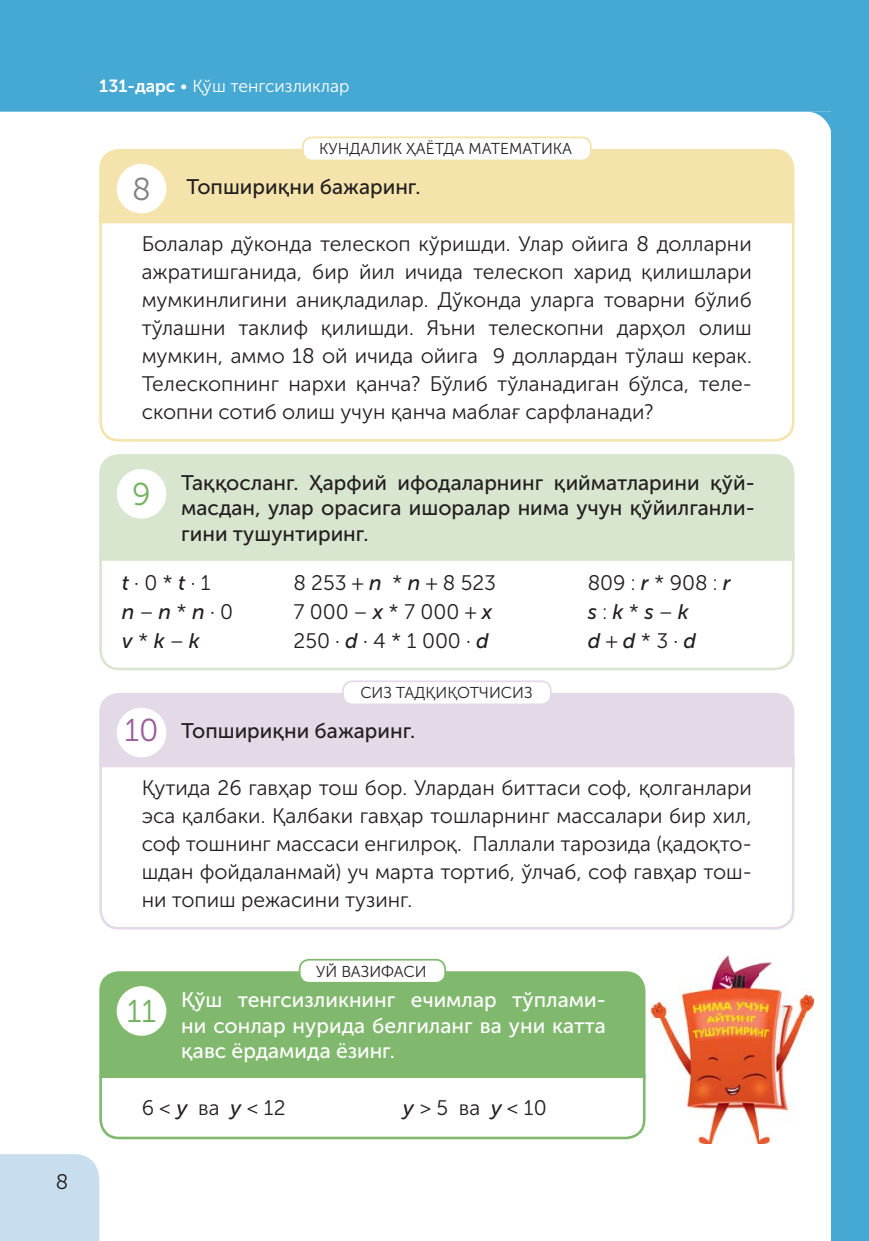
<style>
.page{position:relative;width:869px;height:1241px;background:#fff}
.page>*{position:absolute;margin:0;border:0;box-sizing:border-box;transform-origin:0 0}
.t1{font:31.5px "Museo Sans Cyrl 300";color:#73b25e}
.t2{font:31.5px "Museo Sans Cyrl 300";color:#9a609b}
.t3{font:31.5px "Museo Sans Cyrl 300";color:#808285}
.t4{font:21px/28px "Museo Sans Cyrl 300";color:#231f20;text-align:justify}
.t5{font:21px/25.2px "Museo Sans Cyrl 500";color:#231f20;text-align:justify}
.t6{font:21px/25.2px "Museo Sans Cyrl 500";color:#fff;text-align:justify}
.t7{font:italic 21px "Museo Sans Cyrl 500";color:#231f20}
.t8{font:17.5px "Museo Sans Cyrl 300";color:#fff}
.t9{font:15.75px "Museo Sans Cyrl 300";color:#231f20}
.s1{font-family:"Museo Sans Cyrl 700"}
.s2{font-family:"Museo Sans Cyrl 500";font-style:italic}
.s3{color:#000}
.s4{font-family:"Museo Sans Cyrl 300";font-style:normal}
.s5{font-family:"Museo Sans Cyrl 300";font-style:normal;color:#000}
</style>
<div class="page">
<div style="left:0;top:0;width:868px;height:112px;background:#45a9d3"></div>
<div style="left:0;top:1154px;width:99px;height:86px;background:#c8deee"></div>
<div style="left:831px;top:112px;width:37px;height:1128px;background:#45a9d3"></div>
<svg style="left:811px;top:112px;width:20px;height:19px"></svg>
<div style="left:99px;top:149px;width:695px;height:64px;background:#f5e3ac"></div>
<svg style="left:99px;top:213px;width:695px;height:228px"></svg>
<div style="left:117px;top:164px;width:49px;height:49px;background:#fff;border-radius:50%"></div>
<svg style="left:302px;top:136px;width:289px;height:25px"></svg>
<div style="left:99px;top:971px;width:546px;height:103px;background:#80b86d"></div>
<svg style="left:99px;top:1074px;width:546px;height:65px"></svg>
<div style="left:117px;top:985px;width:49px;height:50px;background:#fff;border-radius:50%"></div>
<svg style="left:298px;top:958px;width:148px;height:25px"></svg>
<div style="left:99px;top:692px;width:695px;height:64px;background:#e4d9e6"></div>
<svg style="left:99px;top:756px;width:695px;height:173px"></svg>
<div style="left:117px;top:707px;width:49px;height:50px;background:#fff;border-radius:50%"></div>
<svg style="left:342px;top:680px;width:209px;height:25px"></svg>
<div style="left:99px;top:454px;width:695px;height:98px;background:#d9e6cf"></div>
<svg style="left:99px;top:552px;width:695px;height:118px"></svg>
<div style="left:117px;top:469px;width:49px;height:49px;background:#fff;border-radius:50%"></div>
<img style="left:651px;top:955px;width:162px;height:188px">
<p class="t4" style="left:56px;top:1170px;width:14px">8</p>
<p class="t8" style="left:99px;top:80px;width:252px"><span class="s1">131-дарс</span> • Қўш тенгсизликлар</p>
<p class="t9" style="left:319px;top:143px;width:254px">КУНДАЛИК ҲАЁТДА МАТЕМАТИКА</p>
<h1 class="t3" style="left:132px;top:177px;width:20px">8</h1>
<p class="t5" style="left:186px;top:174px;width:235px">Топшириқни бажаринг.</p>
<p class="t4" style="left:142px;top:232px;width:611px">Болалар дўконда телескоп кўришди. Улар ойига 8 долларни ажратишганида, бир йил ичида телескоп харид қилишлари мумкинлигини аниқладилар. Дўконда уларга товарни бўлиб тўлашни таклиф қилишди. Яъни телескопни дарҳол олиш мумкин, аммо 18 ой ичида ойига 9 доллардан тўлаш керак.<br>Телескопнинг нархи қанча? Бўлиб тўланадиган бўлса, теле&shy;скопни сотиб олиш учун қанча маблағ сарфланади?</p>
<p class="t5" style="left:181px;top:470px;width:574px">Таққосланг. Ҳарфий ифодаларнинг қийматларини қўй&shy;масдан, улар орасига ишоралар нима учун қўйилганли&shy;гини тушунтиринг.</p>
<p class="t4" style="left:122px;top:571px;width:90px"><span class="s2">t</span> <span class="s3">·</span> 0 * <span class="s2">t</span> <span class="s3">·</span> 1</p>
<p class="t4" style="left:293px;top:571px;width:204px">8 253 + <span class="s2">n</span> * <span class="s2">n</span> + 8 523</p>
<p class="t4" style="left:587px;top:571px;width:144px">809 : <span class="s2">r</span> * 908 : <span class="s2">r</span></p>
<p class="t7" style="left:122px;top:599px;width:113px">n <span class="s4">–</span> n <span class="s4">*</span> n <span class="s5">·</span> <span class="s4">0</span></p>
<p class="t4" style="left:293px;top:600px;width:200px">7 000 – <span class="s2">x</span> * 7 000 + <span class="s2">x</span></p>
<p class="t7" style="left:587px;top:599px;width:103px">s <span class="s4">:</span> k <span class="s4">*</span> s <span class="s4">–</span> k</p>
<p class="t7" style="left:122px;top:628px;width:80px">v <span class="s4">*</span> k <span class="s4">–</span> k</p>
<p class="t4" style="left:293px;top:629px;width:197px">250 <span class="s3">·</span> <span class="s2">d</span> <span class="s3">·</span> 4 * 1 000 <span class="s3">·</span> <span class="s2">d</span></p>
<p class="t7" style="left:587px;top:628px;width:110px">d <span class="s4">+</span> d <span class="s4">* 3</span> <span class="s5">·</span> d</p>
<h1 class="t1" style="left:132px;top:482px;width:20px">9</h1>
<p class="t9" style="left:360px;top:687px;width:173px">СИЗ ТАДҚИҚОТЧИСИЗ</p>
<h1 class="t2" style="left:124px;top:718px;width:36px">10</h1>
<p class="t5" style="left:181px;top:718px;width:235px">Топшириқни бажаринг.</p>
<p class="t4" style="left:142px;top:776px;width:611px">Қутида 26 гавҳар тош бор. Улардан биттаси соф, қолганлари эса қалбаки. Қалбаки гавҳар тошларнинг массалари бир хил, соф тошнинг массаси енгилроқ. Паллали тарозида (қадоқто&shy;шдан фойдаланмай) уч марта тортиб, ўлчаб, соф гавҳар тош&shy;ни топиш режасини тузинг.</p>
<p class="t9" style="left:316px;top:965px;width:112px">УЙ ВАЗИФАСИ</p>
<p class="t6" style="left:181px;top:987px;width:426px">Қўш тенгсизликнинг ечимлар тўплами&shy;ни сонлар нурида белгиланг ва уни катта қавс ёрдамида ёзинг.</p>
<p class="t4" style="left:142px;top:1096px;width:145px">6 &lt; <span class="s2">у</span> ва <span class="s2">у</span> &lt; 12</p>
<p class="t4" style="left:402px;top:1096px;width:145px"><span class="s2">y</span> &gt; 5 ва <span class="s2">y</span> &lt; 10</p>
<h1 class="t1" style="left:127px;top:999px;width:31px">11</h1>
</div>
